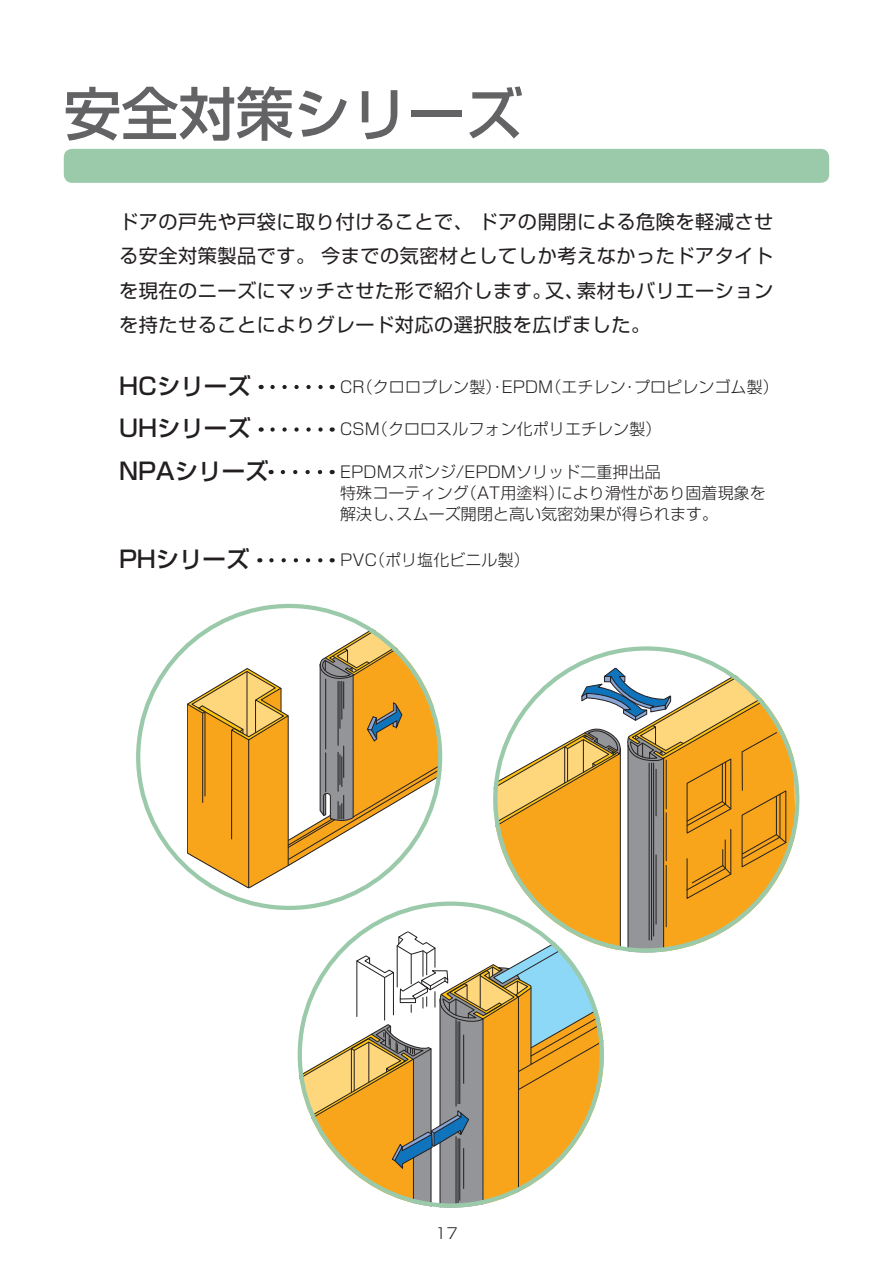
<style>
.page{position:relative;width:893px;height:1263px;background:#fff}
.page>*{position:absolute;margin:0;border:0;box-sizing:border-box;transform-origin:0 0}
.t1{font:500 57.45px "Shin Go Pro";color:#636366}
.t2{font:500 23.4px "Shin Go Pro";color:#231f20}
.t3{font:19.2px/34px "Shin Go Pro";letter-spacing:.03em;color:#231f20;text-align:justify}
.t4{font:300 15.9px/21.3px "Shin Go Pro";letter-spacing:.01em;color:#231f20}
.t5{font:300 14.85px "Shin Go Pro";color:#231f20}
</style>
<div class="page">
<div style="left:64px;top:149px;width:765px;height:34px;background:#9bcaaa;border-radius:9px"></div>
<hr style="left:892px;top:0;width:1px;height:38px;background:#9bcaaa">
<svg style="left:187px;top:617px;width:610px;height:591px"></svg>
<svg style="left:272px;top:385px;width:51px;height:4px"></svg>
<svg style="left:272px;top:427px;width:51px;height:5px"></svg>
<svg style="left:283px;top:470px;width:40px;height:4px"></svg>
<svg style="left:271px;top:558px;width:52px;height:4px"></svg>
<h1 class="t1" style="left:64px;top:67px;width:461px">安全対策シリーズ</h1>
<p class="t3" style="left:119px;top:203px;width:656px">ドアの戸先や戸袋に取り付けることで、ドアの開閉による危険を軽減させる安全対策製品です。今までの気密材としてしか考えなかったドアタイトを現在のニーズにマッチさせた形で紹介します。又、素材もバリエーションを持たせることによりグレード対応の選択肢を広げました。</p>
<h2 class="t2" style="left:119px;top:367px;width:133px">HCシリーズ</h2>
<p class="t4" style="left:340px;top:374px;width:440px">CR（クロロプレン製）・EPDM（エチレン・プロピレンゴム製）</p>
<h2 class="t2" style="left:119px;top:409px;width:133px">UHシリーズ</h2>
<p class="t4" style="left:340px;top:416px;width:323px">CSM（クロロスルフォン化ポリエチレン製）</p>
<h2 class="t2" style="left:119px;top:452px;width:151px">NPAシリーズ</h2>
<p class="t4" style="left:340px;top:459px;width:427px">EPDMスポンジ/EPDMソリッド二重押出品<br>特殊コーティング（AT用塗料）により滑性があり固着現象を解決し、スムーズ開閉と高い気密効果が得られます。</p>
<h2 class="t2" style="left:119px;top:540px;width:132px">PHシリーズ</h2>
<p class="t4" style="left:340px;top:547px;width:191px">PVC（ポリ塩化ビニル製）</p>
<p class="t5" style="left:435px;top:1221px;width:24px">17</p>
</div>
